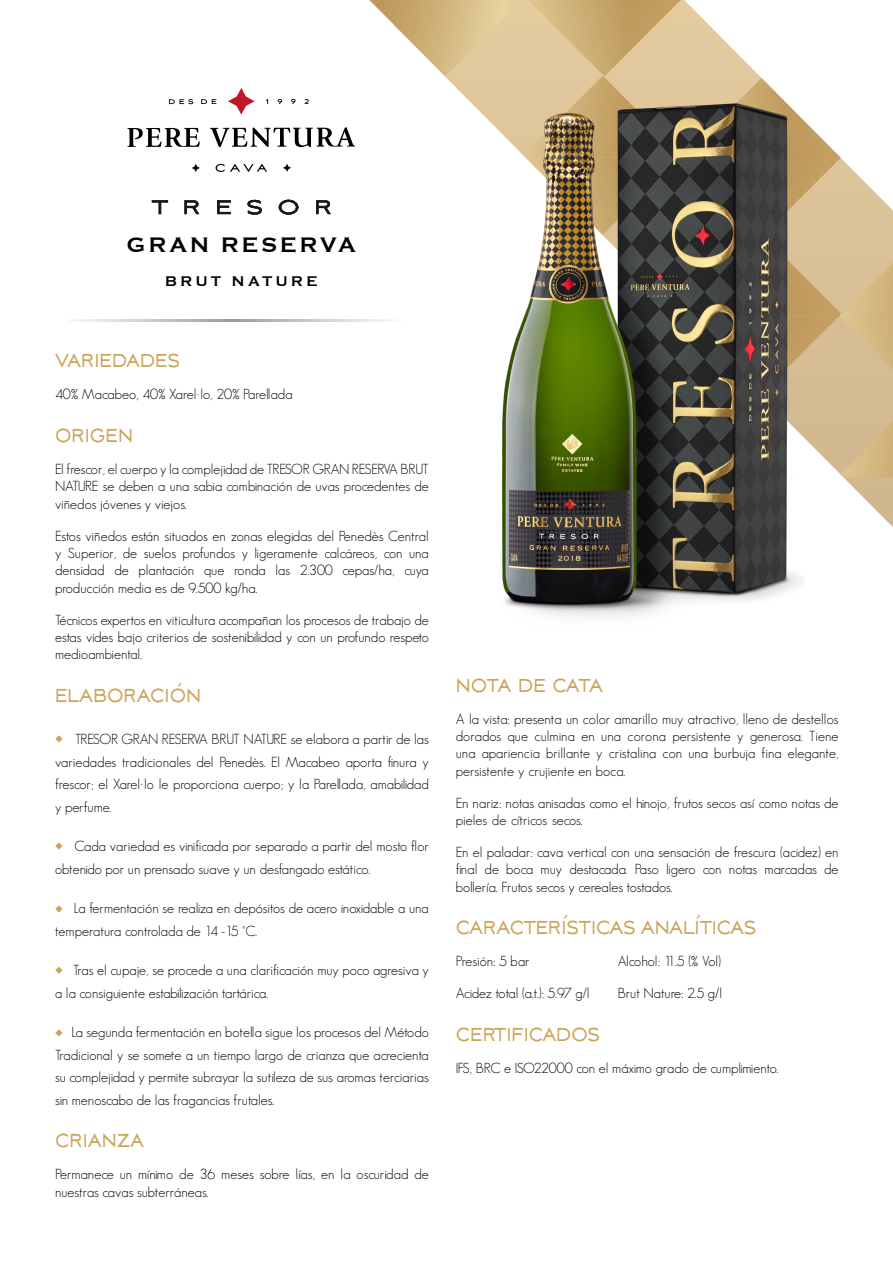
<style>
.page{position:relative;width:893px;height:1263px;background:#fff}
.page>*{position:absolute;margin:0;border:0;box-sizing:border-box;transform-origin:0 0}
.t1{font:23.4px "Aviano Sans";color:#cba459;scale:.77 1}
.t2{font:23.4px "Aviano Sans";letter-spacing:-.06em;color:#cba459;scale:.77 1}
.t3{font:700 21.6px "Copperplate Becker";letter-spacing:.15em;color:#000}
.t4{font:700 14.4px "Copperplate Becker";letter-spacing:.25em;color:#000}
.t5{font:300 14.25px/17.2px "Geosans";color:#000;text-align:justify}
.t6{font:300 14.25px "Geosans";letter-spacing:-.045em;color:#000}
</style>
<div class="page">
<svg style="left:444px;top:0;width:449px;height:527px"></svg>
<img style="left:528px;top:0;width:153px;height:76px">
<img style="left:369px;top:0;width:153px;height:76px">
<img style="left:523px;top:76px;width:159px;height:16px">
<img style="left:684px;top:78px;width:157px;height:80px">
<img style="left:804px;top:158px;width:37px;height:76px">
<img style="left:804px;top:234px;width:37px;height:82px">
<img style="left:804px;top:316px;width:35px;height:77px">
<img style="left:840px;top:263px;width:53px;height:56px">
<img style="left:842px;top:319px;width:51px;height:51px">
<img style="left:840px;top:422px;width:53px;height:56px">
<img style="left:480px;top:92px;width:324px;height:525px">
<svg style="left:152px;top:200px;width:16px;height:14px"></svg>
<svg style="left:185px;top:200px;width:14px;height:14px"></svg>
<svg style="left:217px;top:200px;width:14px;height:14px"></svg>
<svg style="left:247px;top:200px;width:15px;height:15px"></svg>
<svg style="left:279px;top:200px;width:19px;height:15px"></svg>
<svg style="left:316px;top:200px;width:15px;height:14px"></svg>
<svg style="left:127px;top:127px;width:228px;height:20px"></svg>
<svg style="left:169px;top:99px;width:24px;height:5px"></svg>
<svg style="left:201px;top:99px;width:15px;height:5px"></svg>
<svg style="left:278px;top:99px;width:4px;height:5px"></svg>
<svg style="left:291px;top:99px;width:5px;height:5px"></svg>
<svg style="left:305px;top:99px;width:4px;height:5px"></svg>
<svg style="left:192px;top:164px;width:8px;height:8px"></svg>
<svg style="left:283px;top:164px;width:8px;height:8px"></svg>
<svg style="left:216px;top:164px;width:51px;height:8px"></svg>
<svg style="left:228px;top:88px;width:27px;height:27px"></svg>
<svg style="left:55px;top:735px;width:8px;height:7px"></svg>
<svg style="left:55px;top:842px;width:8px;height:8px"></svg>
<svg style="left:55px;top:905px;width:8px;height:7px"></svg>
<svg style="left:55px;top:966px;width:8px;height:8px"></svg>
<svg style="left:55px;top:1029px;width:8px;height:7px"></svg>
<h2 class="t3" style="left:127px;top:233px;width:230px">GRAN RESERVA</h2>
<p class="t4" style="left:165px;top:273px;width:154px">BRUT NATURE</p>
<h1 class="t1" style="left:55px;top:348px;width:164px">VARIEDADES</h1>
<p class="t5" style="left:55px;top:386px;width:239px">40% Macabeo, 40% Xarel·lo, 20% Parellada</p>
<h1 class="t1" style="left:55px;top:422px;width:103px">ORIGEN</h1>
<p class="t5" style="left:55px;top:460px;width:375px">El frescor, el cuerpo y la complejidad de TRESOR GRAN RESERVA BRUT NATURE se deben a una sabia combinación de uvas procedentes de viñedos jóvenes y viejos.</p>
<p class="t5" style="left:55px;top:527px;width:375px">Estos viñedos están situados en zonas elegidas del Penedès Central y Superior, de suelos profundos y ligeramente calcáreos, con una densidad de plantación que ronda las 2.300 cepas/ha, cuya producción media es de 9.500 kg/ha.</p>
<p class="t5" style="left:55px;top:611px;width:375px">Técnicos expertos en viticultura acompañan los procesos de trabajo de estas vides bajo criterios de sostenibilidad y con un profundo respeto medioambiental.</p>
<h1 class="t1" style="left:55px;top:682px;width:191px">ELABORACIÓN</h1>
<p class="t5" style="left:55px;top:728px;width:375px;line-height:22.5px;text-indent:20px">TRESOR GRAN RESERVA BRUT NATURE se elabora a partir de las variedades tradicionales del Penedès. El Macabeo aporta finura y frescor; el Xarel·lo le proporciona cuerpo; y la Parellada, amabilidad y perfume.</p>
<p class="t5" style="left:55px;top:835px;width:375px;line-height:22.5px;text-indent:20px">Cada variedad es vinificada por separado a partir del mosto flor obtenido por un prensado suave y un desfangado estático.</p>
<p class="t5" style="left:55px;top:897px;width:375px;line-height:22.5px;text-indent:19px">La fermentación se realiza en depósitos de acero inoxidable a una temperatura controlada de 14 -15 °C.</p>
<p class="t5" style="left:55px;top:959px;width:375px;line-height:22.5px;text-indent:18px">Tras el cupaje, se procede a una clarificación muy poco agresiva y a la consiguiente estabilización tartárica.</p>
<p class="t5" style="left:55px;top:1021px;width:375px;line-height:22.5px;text-indent:16px">La segunda fermentación en botella sigue los procesos del Método Tradicional y se somete a un tiempo largo de crianza que acrecienta su complejidad y permite subrayar la sutileza de sus aromas terciarias sin menoscabo de las fragancias frutales.</p>
<h1 class="t1" style="left:55px;top:1128px;width:117px">CRIANZA</h1>
<p class="t5" style="left:55px;top:1166px;width:375px">Permanece un mínimo de 36 meses sobre lías, en la oscuridad de nuestras cavas subterráneas.</p>
<h1 class="t2" style="left:456px;top:672px;width:193px">NOTA DE CATA</h1>
<p class="t5" style="left:456px;top:710px;width:384px">A la vista: presenta un color amarillo muy atractivo, lleno de destellos dorados que culmina en una corona persistente y generosa. Tiene una apariencia brillante y cristalina con una burbuja fina elegante, persistente y crujiente en boca.</p>
<p class="t5" style="left:456px;top:794px;width:384px">En nariz: notas anisadas como el hinojo, frutos secos así como notas de pieles de cítricos secos.</p>
<p class="t5" style="left:456px;top:844px;width:384px">En el paladar: cava vertical con una sensación de frescura (acidez) en final de boca muy destacada. Paso ligero con notas marcadas de bollería. Frutos secos y cereales tostados.</p>
<h1 class="t1" style="left:456px;top:915px;width:392px">CARACTERÍSTICAS ANALÍTICAS</h1>
<p class="t5" style="left:456px;top:953px;width:75px">Presión: 5 bar</p>
<p class="t5" style="left:618px;top:953px;width:105px">Alcohol: 11.5 (% Vol)</p>
<p class="t6" style="left:456px;top:985px;width:135px">Acidez total (a.t.): 5.97 g/l</p>
<p class="t5" style="left:618px;top:985px;width:106px">Brut Nature: 2.5 g/l</p>
<h1 class="t1" style="left:456px;top:1021px;width:189px">CERTIFICADOS</h1>
<p class="t5" style="left:456px;top:1059px;width:324px">IFS, BRC e ISO22000 con el máximo grado de cumplimiento.</p>
</div>
